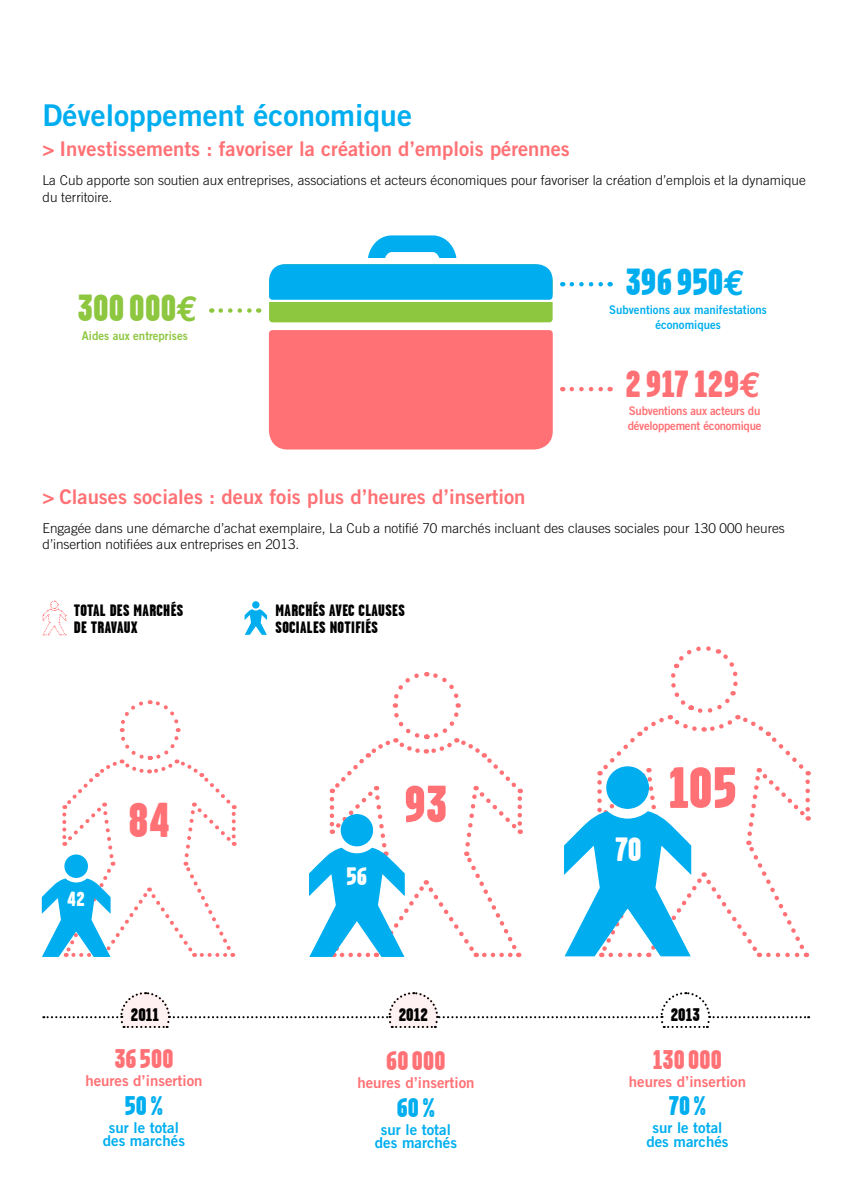
<style>
.page{position:relative;width:851px;height:1191px;background:#fff}
.page>*{position:absolute;margin:0;border:0;box-sizing:border-box;transform-origin:0 0}
.t1{font:900 58.2px "Garage Gothic";color:#ff7175}
.t2{font:900 52.35px "Garage Gothic";color:#ff7175}
.t3{font:900 48.9px "Garage Gothic";color:#ff7175}
.t4{font:900 37.8px "Garage Gothic";color:#ff7175}
.t5{font:900 37.8px "Garage Gothic";letter-spacing:.01em;color:#8dc63f}
.t6{font:900 37.8px "Garage Gothic";color:#00aeef}
.t7{font:900 33.6px "Garage Gothic";color:#fff}
.t8{font:30px "Trade Gothic Bold Two";color:#00aeef}
.t9{font:900 27px "Garage Gothic";letter-spacing:.005em;color:#ff7175}
.t10{font:900 27px "Garage Gothic";color:#00aeef}
.t11{font:900 25.2px "Garage Gothic";color:#fff}
.t12{font:900 20.4px "Garage Gothic";color:#fff}
.t13{font:20.25px "Trade Gothic Bold Two";color:#ff7175}
.t14{font:900 18.3px "Garage Gothic";color:#000}
.t15{font:900 16.5px "Garage Gothic";letter-spacing:.02em;color:#000}
.t16{font:15px/13.5px "Trade Gothic Bold Two";color:#00aeef;text-align:center}
.t17{font:15px "Trade Gothic Bold Two";color:#ff7175}
.t18{font:300 13.5px/16.5px "Trade Gothic";color:#000}
.t19{font:12px/15px "Trade Gothic Bold Two";letter-spacing:-.02em;color:#ff7175;scale:.95 1}
.t20{font:12px/15px "Trade Gothic Bold Two";color:#00aeef;text-align:center;scale:.95 1}
.t21{font:12px "Trade Gothic Bold Two";color:#8dc63f;scale:.95 1}
.s1{font-family:"Euro Mono";font-weight:700;font-size:36px}
</style>
<div class="page">
<svg style="left:221px;top:308px;width:38px;height:5px"></svg>
<svg style="left:571px;top:387px;width:39px;height:4px"></svg>
<svg style="left:571px;top:282px;width:39px;height:4px"></svg>
<svg style="left:43px;top:992px;width:766px;height:36px"></svg>
<svg style="left:41px;top:700px;width:195px;height:257px"></svg>
<div style="left:65px;top:855px;width:22px;height:22px;background:#00aeef;border-radius:50%"></div>
<div style="left:64px;top:854px;width:24px;height:24px;border:2px solid #00aeef;border-radius:50%"></div>
<svg style="left:309px;top:672px;width:214px;height:285px"></svg>
<div style="left:341px;top:815px;width:31px;height:30px;background:#00aeef;border-radius:50%"></div>
<div style="left:340px;top:814px;width:33px;height:32px;border:2px solid #00aeef;border-radius:50%"></div>
<svg style="left:564px;top:646px;width:246px;height:311px"></svg>
<svg style="left:42px;top:600px;width:24px;height:35px"></svg>
<svg style="left:244px;top:609px;width:23px;height:26px"></svg>
<div style="left:252px;top:601px;width:7px;height:7px;background:#00aeef;border-radius:50%"></div>
<svg style="left:269px;top:235px;width:284px;height:215px"></svg>
<h3 class="t8" style="left:43px;top:97px;width:371px">Développement économique</h3>
<h3 class="t13" style="left:43px;top:136px;width:529px">&gt; Investissements : favoriser la création d’emplois pérennes</h3>
<p class="t18" style="left:43px;top:172px;width:764px">La Cub apporte son soutien aux entreprises, associations et acteurs économiques pour favoriser la création d’emplois et la dynamique du territoire.</p>
<h3 class="t5" style="left:77px;top:287px;width:122px">300 000<span class="s1">E</span></h3>
<p class="t21" style="left:82px;top:328px;width:113px">Aides aux entreprises</p>
<h3 class="t6" style="left:625px;top:261px;width:121px">396 950<span class="s1">E</span></h3>
<p class="t20" style="left:609px;top:302px;width:167px">Subventions aux manifestations économiques</p>
<h3 class="t4" style="left:625px;top:363px;width:137px">2 917 129<span class="s1">E</span></h3>
<p class="t19" style="left:627px;top:403px;width:142px">Subventions aux acteurs du développement économique</p>
<h3 class="t13" style="left:43px;top:484px;width:484px">&gt; Clauses sociales : deux fois plus d’heures d’insertion</h3>
<p class="t18" style="left:43px;top:519px;width:743px">Engagée dans une démarche d’achat exemplaire, La Cub a notifié 70 marchés incluant des clauses sociales pour 130 000 heures d’insertion notifiées aux entreprises en 2013.</p>
<p class="t15" style="left:74px;top:601px;width:64px">TOTAL DES MARCH</p>
<p class="t15" style="left:171px;top:601px;width:11px">ÉS</p>
<p class="t15" style="left:74px;top:618px;width:8px">DETRAVA</p>
<p class="t15" style="left:124px;top:618px;width:15px">UX</p>
<h3 class="t12" style="left:67px;top:888px;width:19px">42</h3>
<h3 class="t3" style="left:129px;top:793px;width:43px">84</h3>
<p class="t15" style="left:275px;top:601px;width:9px">MARCH</p>
<p class="t15" style="left:313px;top:601px;width:13px">ÉSAVECCLA</p>
<p class="t15" style="left:378px;top:601px;width:13px">USES</p>
<p class="t15" style="left:275px;top:618px;width:31px">SOCIALES</p>
<p class="t15" style="left:329px;top:618px;width:49px">NOTIFIÉS</p>
<h3 class="t11" style="left:346px;top:862px;width:22px">56</h3>
<h2 class="t2" style="left:404px;top:775px;width:44px">93</h2>
<h3 class="t7" style="left:614px;top:830px;width:28px">70</h3>
<h1 class="t1" style="left:668px;top:756px;width:70px">105</h1>
<h3 class="t14" style="left:131px;top:1004px;width:30px">2011</h3>
<h3 class="t14" style="left:398px;top:1004px;width:31px">2012</h3>
<h3 class="t14" style="left:670px;top:1004px;width:31px">2013</h3>
<h3 class="t9" style="left:114px;top:1043px;width:60px">36 500</h3>
<p class="t17" style="left:85px;top:1071px;width:119px">heures d’insertion</p>
<h3 class="t10" style="left:125px;top:1090px;width:40px">50%</h3>
<p class="t16" style="left:103px;top:1120px;width:84px">sur le total des marchés</p>
<h3 class="t9" style="left:386px;top:1046px;width:61px">60 000</h3>
<p class="t17" style="left:357px;top:1073px;width:119px">heures d’insertion</p>
<h3 class="t10" style="left:397px;top:1092px;width:40px">60%</h3>
<p class="t16" style="left:375px;top:1122px;width:84px">sur le total des marchés</p>
<h3 class="t9" style="left:653px;top:1044px;width:70px">130 000</h3>
<p class="t17" style="left:628px;top:1072px;width:119px">heures d’insertion</p>
<h3 class="t10" style="left:668px;top:1091px;width:39px">70%</h3>
<p class="t16" style="left:646px;top:1121px;width:84px">sur le total des marchés</p>
</div>
